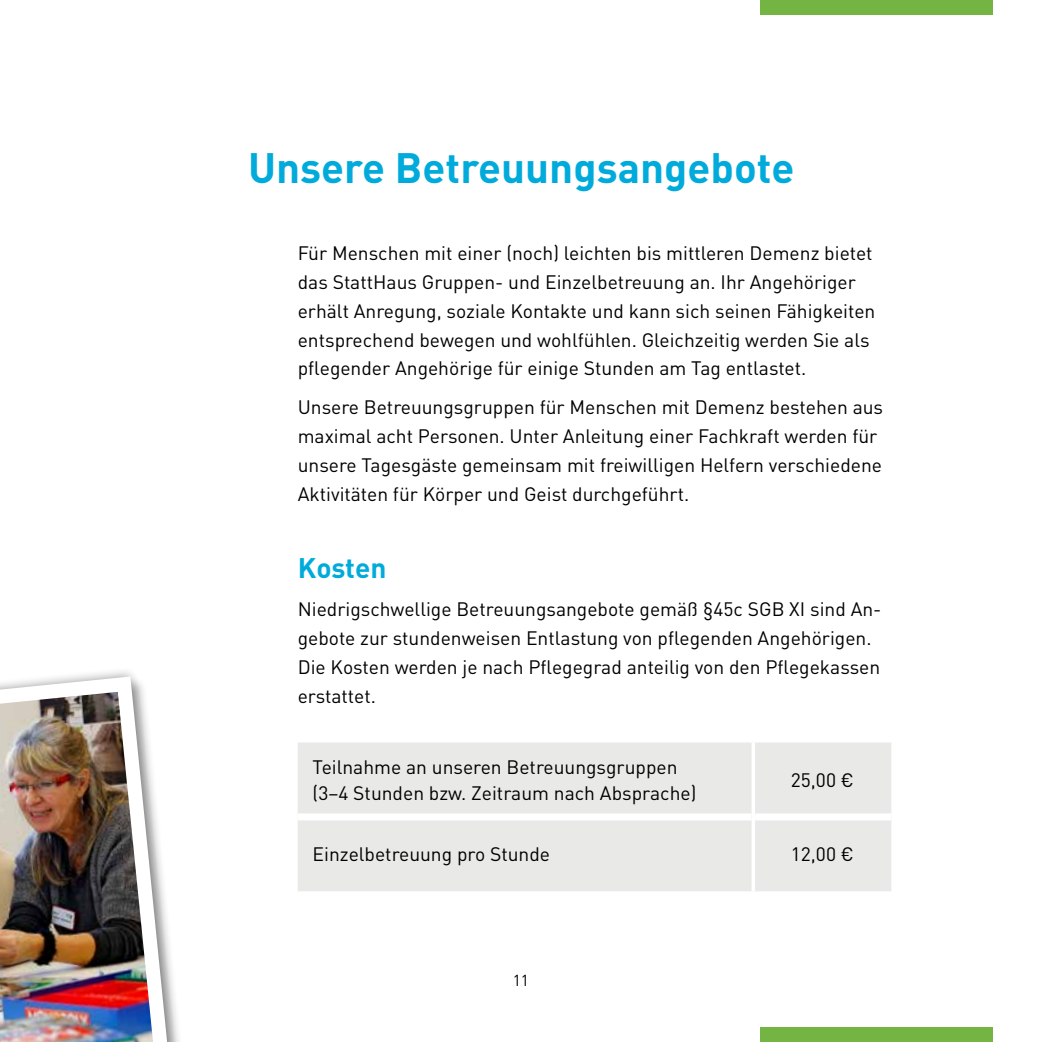
<style>
.page{position:relative;width:1042px;height:1042px;background:#fff}
.page>*{position:absolute;margin:0;border:0;box-sizing:border-box;transform-origin:0 0}
.t1{font:700 42px "DINOT";color:#00abdc}
.t2{font:700 28px "DINOT";color:#00abdc}
.t3{font:19.25px/28.9px "DINOT";color:#000}
.t4{font:15.75px "DINOT";color:#000}
</style>
<div class="page">
<img style="left:0;top:671px;width:176px;height:371px">
<div style="left:298px;top:742px;width:593px;height:149px;background:#e9e9e8"></div>
<div style="left:298px;top:813px;width:453px;height:7px;background:#fff"></div>
<div style="left:755px;top:813px;width:136px;height:7px;background:#fff"></div>
<svg style="left:751px;top:742px;width:4px;height:75px"></svg>
<svg style="left:751px;top:817px;width:4px;height:74px"></svg>
<div style="left:760px;top:1027px;width:232px;height:15px;background:#74b443"></div>
<div style="left:760px;top:0;width:232px;height:15px;background:#74b443"></div>
<h1 class="t1" style="left:248px;top:139px;width:548px">Unsere Betreuungsangebote</h1>
<p class="t3" style="left:298px;top:238px;width:579px">Für Menschen mit einer (noch) leichten bis mittleren Demenz bietet das StattHaus Gruppen- und Einzelbetreuung an. Ihr Angehöriger erhält Anregung, soziale Kontakte und kann sich seinen Fähigkeiten entsprechend bewegen und wohlfühlen. Gleichzeitig werden Sie als pflegender Angehörige für einige Stunden am Tag entlastet.</p>
<p class="t3" style="left:298px;top:392px;width:587px">Unsere Betreuungsgruppen für Menschen mit Demenz bestehen aus maximal acht Personen. Unter Anleitung einer Fachkraft werden für unsere Tagesgäste gemeinsam mit freiwilligen Helfern verschiedene Aktivitäten für Körper und Geist durchgeführt.</p>
<h2 class="t2" style="left:298px;top:548px;width:90px">Kosten</h2>
<p class="t3" style="left:298px;top:594px;width:585px">Niedrigschwellige Betreuungsangebote gemäß §45c SGB XI sind An&shy;gebote zur stundenweisen Entlastung von pflegenden Angehörigen.<br>Die Kosten werden je nach Pflegegrad anteilig von den Pflegekassen erstattet.</p>
<p class="t3" style="left:313px;top:753px;width:385px;line-height:26.2px">Teilnahme an unseren Betreuungsgruppen (3–4 Stunden bzw. Zeitraum nach Absprache)</p>
<p class="t3" style="left:791px;top:765px;width:65px">25,00 €</p>
<p class="t3" style="left:313px;top:839px;width:239px">Einzelbetreuung pro Stunde</p>
<p class="t3" style="left:791px;top:839px;width:65px">12,00 €</p>
<p class="t4" style="left:513px;top:970px;width:18px">11</p>
</div>
